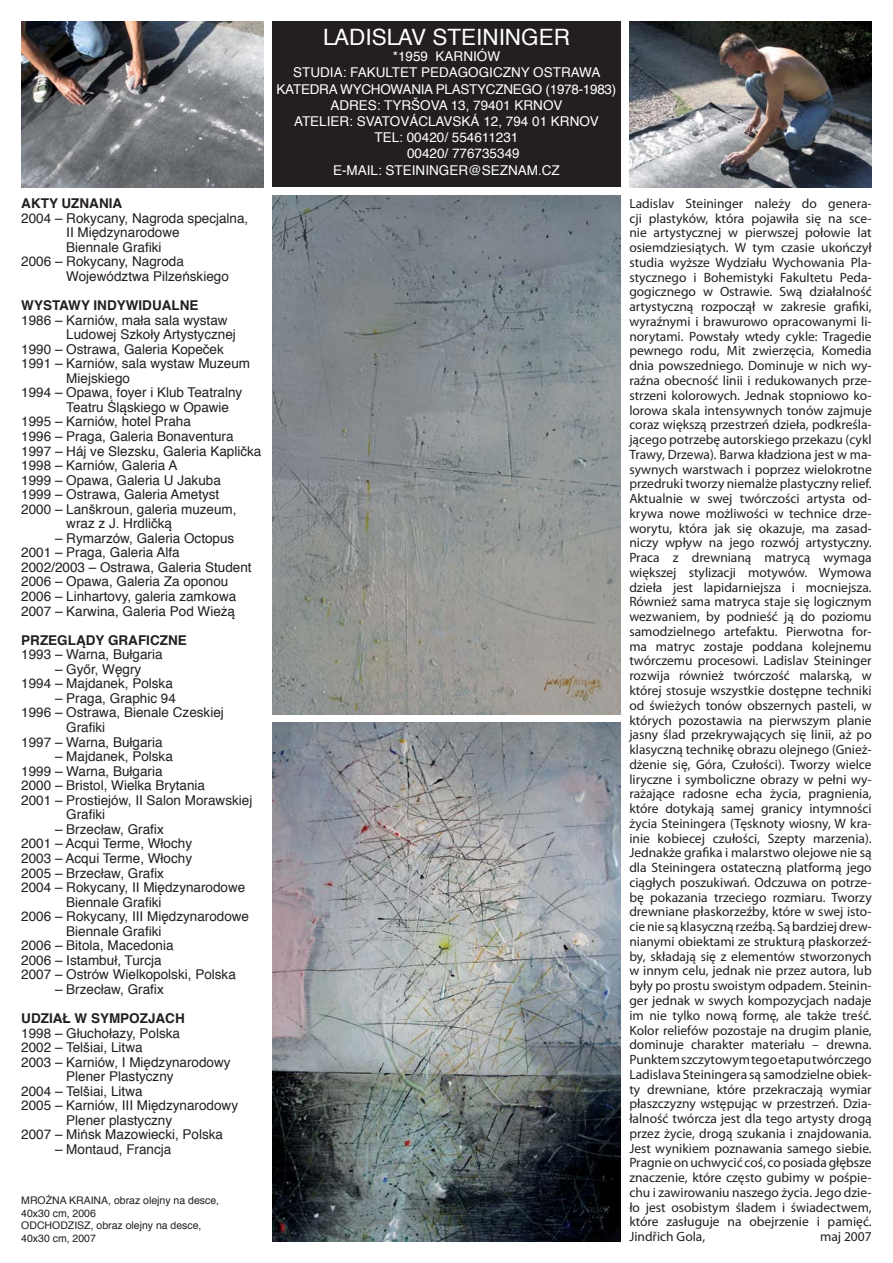
<style>
.page{position:relative;width:893px;height:1263px;background:#fff}
.page>*{position:absolute;margin:0;border:0;box-sizing:border-box;transform-origin:0 0}
.t1{font:22.5px "Helvetica";color:#fff}
.t2{font:13.5px/14.7px "Myriad Pro";color:#231f20;text-align:justify}
.t3{font:13.5px/14.5px "Helvetica";color:#231f20}
.t4{font:13.5px "Helvetica";color:#fff}
.t5{font:700 13.5px "Helvetica";color:#231f20}
.t6{font:13.5px "Helvetica";letter-spacing:-.02em;color:#fff}
.t7{font:10.5px/12.6px "Helvetica";color:#231f20}
</style>
<div class="page">
<div style="left:272px;top:21px;width:349px;height:166px;background:#231f20"></div>
<img style="left:272px;top:196px;width:349px;height:518px">
<img style="left:272px;top:723px;width:349px;height:519px">
<img style="left:629px;top:21px;width:243px;height:166px">
<img style="left:21px;top:21px;width:243px;height:166px">
<p class="t5" style="left:21px;top:198px;width:102px">AKTY UZNANIA</p>
<p class="t3" style="left:21px;top:212px;width:229px">2004 – Rokycany, Nagroda specjalna,</p>
<p class="t3" style="left:66px;top:226px;width:115px">II Międzynarodowe</p>
<p class="t3" style="left:66px;top:241px;width:97px">Biennale Grafiki</p>
<p class="t3" style="left:21px;top:255px;width:164px">2006 – Rokycany, Nagroda</p>
<p class="t3" style="left:66px;top:270px;width:164px">Województwa Pilzeńskiego</p>
<p class="t5" style="left:21px;top:300px;width:179px">WYSTAWY INDYWIDUALNE</p>
<p class="t3" style="left:21px;top:314px;width:208px">1986 – Karniów, mała sala wystaw</p>
<p class="t3" style="left:66px;top:328px;width:171px">Ludowej Szkoły Artystycznej</p>
<p class="t3" style="left:21px;top:343px;width:204px">1990 – Ostrawa, Galeria Kopeček</p>
<p class="t3" style="left:21px;top:357px;width:230px">1991 – Karniów, sala wystaw Muzeum</p>
<p class="t3" style="left:66px;top:372px;width:65px">Miejskiego</p>
<p class="t3" style="left:21px;top:386px;width:223px">1994 – Opawa, foyer i Klub Teatralny</p>
<p class="t3" style="left:66px;top:401px;width:164px">Teatru Śląskiego w Opawie</p>
<p class="t3" style="left:21px;top:415px;width:171px">1995 – Karniów, hotel Praha</p>
<p class="t3" style="left:21px;top:430px;width:214px">1996 – Praga, Galeria Bonaventura</p>
<p class="t3" style="left:21px;top:445px;width:242px">1997 – Háj ve Slezsku, Galeria Kaplička</p>
<p class="t3" style="left:21px;top:459px;width:158px">1998 – Karniów, Galeria A</p>
<p class="t3" style="left:21px;top:474px;width:201px">1999 – Opawa, Galeria U Jakuba</p>
<p class="t3" style="left:21px;top:488px;width:200px">1999 – Ostrawa, Galeria Ametyst</p>
<p class="t3" style="left:21px;top:503px;width:217px">2000 – Lanškroun, galeria muzeum,</p>
<p class="t3" style="left:66px;top:517px;width:107px">wraz z J. Hrdličką</p>
<p class="t3" style="left:21px;top:532px;width:232px;text-indent:34px">– Rymarzów, Galeria Octopus<br>2001 – Praga, Galeria Alfa<br>2002/2003 – Ostrawa, Galeria Student<br>2006 – Opawa, Galeria Za oponou<br>2006 – Linhartovy, galeria zamkowa<br>2007 – Karwina, Galeria Pod Wieżą</p>
<p class="t5" style="left:21px;top:634px;width:167px">PRZEGLĄDY GRAFICZNE</p>
<p class="t3" style="left:21px;top:648px;width:143px">1993 – Warna, Bułgaria</p>
<p class="t3" style="left:21px;top:663px;width:153px;text-align:center">– Győr, Węgry<br>1994 – Majdanek, Polska</p>
<p class="t3" style="left:55px;top:692px;width:122px">– Praga, Graphic 94</p>
<p class="t3" style="left:21px;top:706px;width:204px">1996 – Ostrawa, Bienale Czeskiej</p>
<p class="t3" style="left:66px;top:721px;width:41px">Grafiki</p>
<p class="t3" style="left:21px;top:736px;width:143px">1997 – Warna, Bułgaria</p>
<p class="t3" style="left:55px;top:750px;width:119px">– Majdanek, Polska</p>
<p class="t3" style="left:21px;top:765px;width:143px">1999 – Warna, Bułgaria</p>
<p class="t3" style="left:21px;top:779px;width:185px">2000 – Bristol, Wielka Brytania</p>
<p class="t3" style="left:21px;top:794px;width:233px">2001 – Prostiejów, II Salon Morawskiej</p>
<p class="t3" style="left:66px;top:808px;width:41px">Grafiki</p>
<p class="t3" style="left:55px;top:823px;width:110px">– Brzecław, Grafix</p>
<p class="t3" style="left:21px;top:837px;width:172px">2001 – Acqui Terme, Włochy</p>
<p class="t3" style="left:21px;top:852px;width:172px">2003 – Acqui Terme, Włochy</p>
<p class="t3" style="left:21px;top:866px;width:144px">2005 – Brzecław, Grafix</p>
<p class="t3" style="left:21px;top:881px;width:226px">2004 – Rokycany, II Międzynarodowe</p>
<p class="t3" style="left:66px;top:896px;width:97px">Biennale Grafiki</p>
<p class="t3" style="left:21px;top:910px;width:229px">2006 – Rokycany, III Międzynarodowe</p>
<p class="t3" style="left:66px;top:925px;width:97px">Biennale Grafiki</p>
<p class="t3" style="left:21px;top:939px;width:154px">2006 – Bitola, Macedonia</p>
<p class="t3" style="left:21px;top:954px;width:142px">2006 – Istambuł, Turcja</p>
<p class="t3" style="left:21px;top:968px;width:216px">2007 – Ostrów Wielkopolski, Polska</p>
<p class="t3" style="left:55px;top:983px;width:110px">– Brzecław, Grafix</p>
<p class="t5" style="left:21px;top:1013px;width:165px">UDZIAŁ W SYMPOZJACH</p>
<p class="t3" style="left:21px;top:1027px;width:160px">1998 – Głuchołazy, Polska</p>
<p class="t3" style="left:21px;top:1041px;width:123px">2002 – Telšiai, Litwa</p>
<p class="t3" style="left:21px;top:1056px;width:211px">2003 – Karniów, I Międzynarodowy</p>
<p class="t3" style="left:66px;top:1070px;width:109px">Plener Plastyczny</p>
<p class="t3" style="left:21px;top:1085px;width:123px">2004 – Telšiai, Litwa</p>
<p class="t3" style="left:21px;top:1099px;width:218px">2005 – Karniów, III Międzynarodowy</p>
<p class="t3" style="left:66px;top:1114px;width:107px">Plener plastyczny</p>
<p class="t3" style="left:21px;top:1128px;width:203px">2007 – Mińsk Mazowiecki, Polska</p>
<p class="t3" style="left:55px;top:1143px;width:118px">– Montaud, Francja</p>
<p class="t7" style="left:21px;top:1195px;width:199px">MROŹNA KRAINA, obraz olejny na desce,<br>40x30 cm, 2006<br>ODCHODZISZ, obraz olejny na desce,<br>40x30 cm, 2007</p>
<h1 class="t1" style="left:323px;top:28px;width:248px">LADISLAV STEININGER</h1>
<p class="t4" style="left:393px;top:51px;width:109px">*1959 KARNIÓW</p>
<p class="t4" style="left:293px;top:67px;width:309px">STUDIA: FAKULTET PEDAGOGICZNY OSTRAWA</p>
<p class="t6" style="left:277px;top:83px;width:341px">KATEDRA WYCHOWANIA PLASTYCZNEGO (1978-1983)</p>
<p class="t4" style="left:330px;top:99px;width:234px">ADRES: TYRŠOVA 13, 79401 KRNOV</p>
<p class="t4" style="left:294px;top:116px;width:306px">ATELIER: SVATOVÁCLAVSKÁ 12, 794 01 KRNOV</p>
<p class="t4" style="left:375px;top:132px;width:145px">TEL: 00420/ 554611231</p>
<p class="t4" style="left:407px;top:148px;width:114px">00420/ 776735349</p>
<p class="t4" style="left:333px;top:164px;width:228px">E-MAIL: STEININGER@SEZNAM.CZ</p>
<p class="t2" style="left:629px;top:197px;width:244px">Ladislav Steininger należy do genera&shy;cji plastyków, która pojawiła się na sce&shy;nie artystycznej w pierwszej połowie lat osiemdziesiątych. W tym czasie ukończył studia wyższe Wydziału Wychowania Pla&shy;stycznego i Bohemistyki Fakultetu Peda&shy;gogicznego w Ostrawie. Swą działalność artystyczną rozpoczął w zakresie grafiki, wyraźnymi i brawurowo opracowanymi li&shy;norytami. Powstały wtedy cykle: Tragedie pewnego rodu, Mit zwierzęcia, Komedia dnia powszedniego. Dominuje w nich wy&shy;raźna obecność linii i redukowanych prze&shy;strzeni kolorowych. Jednak stopniowo ko&shy;lorowa skala intensywnych tonów zajmuje coraz większą przestrzeń dzieła, podkreśla&shy;jącego potrzebę autorskiego przekazu (cykl Trawy, Drzewa). Barwa kładziona jest w ma&shy;sywnych warstwach i poprzez wielokrotne przedruki tworzy niemalże plastyczny relief.<br>Aktualnie w swej twórczości artysta od&shy;krywa nowe możliwości w technice drze&shy;worytu, która jak się okazuje, ma zasad&shy;niczy wpływ na jego rozwój artystyczny.<br>Praca z drewnianą matrycą wymaga większej stylizacji motywów. Wymowa dzieła jest lapidarniejsza i mocniejsza.<br>Również sama matryca staje się logicznym wezwaniem, by podnieść ją do poziomu samodzielnego artefaktu. Pierwotna for&shy;ma matryc zostaje poddana kolejnemu twórczemu procesowi. Ladislav Steininger rozwija również twórczość malarską, w której stosuje wszystkie dostępne techniki od świeżych tonów obszernych pasteli, w których pozostawia na pierwszym planie jasny ślad przekrywających się linii, aż po klasyczną technikę obrazu olejnego (Gnież&shy;dżenie się, Góra, Czułości). Tworzy wielce liryczne i symboliczne obrazy w pełni wy&shy;rażające radosne echa życia, pragnienia, które dotykają samej granicy intymności życia Steiningera (Tęsknoty wiosny, W kra&shy;inie kobiecej czułości, Szepty marzenia).<br>Jednakże grafika i malarstwo olejowe nie są dla Steiningera ostateczną platformą jego ciągłych poszukiwań. Odczuwa on potrze&shy;bę pokazania trzeciego rozmiaru. Tworzy drewniane płaskorzeźby, które w swej isto&shy;cie nie są klasyczną rzeźbą. Są bardziej drew&shy;nianymi obiektami ze strukturą płaskorzeź&shy;by, składają się z elementów stworzonych w innym celu, jednak nie przez autora, lub były po prostu swoistym odpadem. Steinin&shy;ger jednak w swych kompozycjach nadaje im nie tylko nową formę, ale także treść.<br>Kolor reliefów pozostaje na drugim planie, dominuje charakter materiału – drewna.<br>Punktem szczytowym tego etapu twórczego Ladislava Steiningera są samodzielne obiek&shy;ty drewniane, które przekraczają wymiar płaszczyzny wstępując w przestrzeń. Dzia&shy;łalność twórcza jest dla tego artysty drogą przez życie, drogą szukania i znajdowania.<br>Jest wynikiem poznawania samego siebie.<br>Pragnie on uchwycić coś, co posiada głębsze znaczenie, które często gubimy w pośpie&shy;chu i zawirowaniu naszego życia. Jego dzie&shy;ło jest osobistym śladem i świadectwem, które zasługuje na obejrzenie i pamięć.<br>Jindřich Gola,</p>
<p class="t2" style="left:820px;top:1231px;width:53px">maj 2007</p>
</div>
